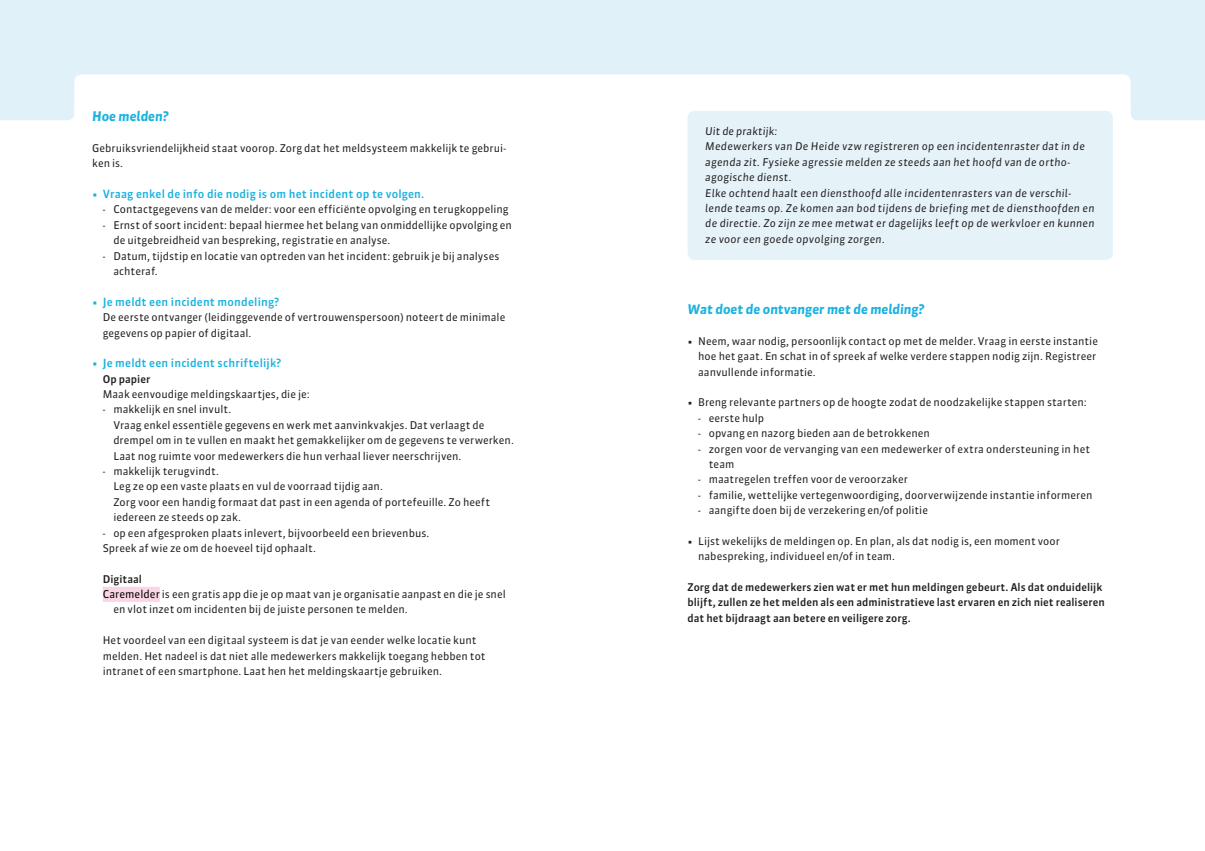
<style>
.page{position:relative;width:1205px;height:851px;background:#fff}
.page>*{position:absolute;margin:0;border:0;box-sizing:border-box;transform-origin:0 0}
.t1{font:italic 700 13.25px "Sanuk";letter-spacing:-.005em;color:#1ab3e0}
.t2{font:500 11.25px "Sanuk";letter-spacing:.015em;color:#1ab3e0}
.t3{font:10.62px/15.4px "Sanuk";letter-spacing:.005em;color:#231f20}
.t4{font:italic 10.62px/15.4px "Sanuk";letter-spacing:.02em;color:#231f20}
.t5{font:500 10.62px/15.4px "Sanuk";letter-spacing:.005em;color:#231f20}
.s1{font-size:10.75px;color:#000}
</style>
<div class="page">
<div style="left:602px;top:0;width:539px;height:103px;background:#e0f1f9"></div>
<div style="left:55px;top:0;width:547px;height:103px;background:#e0f1f9"></div>
<div style="left:1130px;top:0;width:75px;height:120px;background:#e0f1f9"></div>
<div style="left:0;top:0;width:74px;height:120px;background:#e0f1f9"></div>
<div style="left:74px;top:74px;width:1056px;height:85px;background:#fff;border-radius:7px"></div>
<div style="left:687px;top:111px;width:426px;height:149px;background:#e5f3f9;border-radius:7px"></div>
<div style="left:103px;top:586px;width:57px;height:15px;background:#fad5e5"></div>
<p class="t1" style="left:92px;top:108px;width:78px">Hoe melden?</p>
<p class="t3" style="left:92px;top:140px;width:415px">Gebruiksvriendelijkheid staat voorop. Zorg dat het meldsysteem makkelijk te gebrui&shy;ken is.</p>
<p class="t2" style="left:92px;top:187px;width:334px">• Vraag enkel de info die nodig is om het incident op te volgen.</p>
<p class="t3" style="left:103px;top:202px;width:407px">- Contactgegevens van de melder: voor een efficiënte opvolging en terugkoppeling</p>
<p class="t3" style="left:113px;top:217px;width:400px;text-indent:-11px">- Ernst of soort incident: bepaal hiermee het belang van onmiddellijke opvolging en de uitgebreidheid van bespreking, registratie en analyse.</p>
<p class="t3" style="left:113px;top:248px;width:387px;text-indent:-11px">- Datum, tijdstip en locatie van optreden van het incident: gebruik je bij analyses achteraf.</p>
<p class="t2" style="left:92px;top:294px;width:189px">• Je meldt een incident mondeling?</p>
<p class="t3" style="left:103px;top:309px;width:404px">De eerste ontvanger (leidinggevende of vertrouwenspersoon) noteert de minimale gegevens op papier of digitaal.</p>
<p class="t2" style="left:92px;top:356px;width:191px">• Je meldt een incident schriftelijk?</p>
<p class="t5" style="left:103px;top:371px;width:49px">Op papier</p>
<p class="t3" style="left:103px;top:386px;width:208px">Maak eenvoudige meldingskaartjes, die je:</p>
<p class="t3" style="left:113px;top:402px;width:402px;text-indent:-11px">- makkelijk en snel invult.<br>Vraag enkel essentiële gegevens en werk met aanvinkvakjes. Dat verlaagt de drempel om in te vullen en maakt het gemakkelijker om de gegevens te verwerken.<br>Laat nog ruimte voor medewerkers die hun verhaal liever neerschrijven.</p>
<p class="t3" style="left:113px;top:463px;width:378px;text-indent:-11px">- makkelijk terugvindt.<br>Leg ze op een vaste plaats en vul de voorraad tijdig aan.<br>Zorg voor een handig formaat dat past in een agenda of portefeuille. Zo heeft iedereen ze steeds op zak.</p>
<p class="t3" style="left:103px;top:525px;width:328px">- op een afgesproken plaats inlevert, bijvoorbeeld een brievenbus.<br>Spreek af wie ze om de hoeveel tijd ophaalt.</p>
<p class="t5" style="left:103px;top:571px;width:41px">Digitaal</p>
<p class="t3" style="left:103px;top:586px;width:404px"><span class="s1">Caremelder</span> is een gratis app die je op maat van je organisatie aanpast en die je snel</p>
<p class="t3" style="left:113px;top:602px;width:296px">en vlot inzet om incidenten bij de juiste personen te melden.</p>
<p class="t3" style="left:103px;top:632px;width:384px">Het voordeel van een digitaal systeem is dat je van eender welke locatie kunt melden. Het nadeel is dat niet alle medewerkers makkelijk toegang hebben tot intranet of een smartphone. Laat hen het meldingskaartje gebruiken.</p>
<p class="t4" style="left:705px;top:123px;width:391px">Uit de praktijk:<br>Medewerkers van De Heide vzw registreren op een incidentenraster dat in de agenda zit. Fysieke agressie melden ze steeds aan het hoofd van de ortho&shy;agogische dienst.<br>Elke ochtend haalt een diensthoofd alle incidentenrasters van de verschil&shy;lende teams op. Ze komen aan bod tijdens de briefing met de diensthoofden en de directie. Zo zijn ze mee metwat er dagelijks leeft op de werkvloer en kunnen ze voor een goede opvolging zorgen.</p>
<p class="t1" style="left:687px;top:301px;width:238px">Wat doet de ontvanger met de melding?</p>
<p class="t3" style="left:698px;top:333px;width:401px;text-indent:-11px">• Neem, waar nodig, persoonlijk contact op met de melder. Vraag in eerste instantie hoe het gaat. En schat in of spreek af welke verdere stappen nodig zijn. Registreer aanvullende informatie.</p>
<p class="t3" style="left:687px;top:395px;width:401px">• Breng relevante partners op de hoogte zodat de noodzakelijke stappen starten:</p>
<p class="t3" style="left:698px;top:410px;width:67px">- eerste hulp</p>
<p class="t3" style="left:698px;top:425px;width:233px">- opvang en nazorg bieden aan de betrokkenen</p>
<p class="t3" style="left:709px;top:441px;width:383px;text-indent:-11px">- zorgen voor de vervanging van een medewerker of extra ondersteuning in het team</p>
<p class="t3" style="left:698px;top:471px;width:211px">- maatregelen treffen voor de veroorzaker</p>
<p class="t3" style="left:698px;top:487px;width:396px">- familie, wettelijke vertegenwoordiging, doorverwijzende instantie informeren</p>
<p class="t3" style="left:698px;top:502px;width:231px">- aangifte doen bij de verzekering en/of politie</p>
<p class="t3" style="left:698px;top:533px;width:363px;text-indent:-11px">• Lijst wekelijks de meldingen op. En plan, als dat nodig is, een moment voor nabespreking, individueel en/of in team.</p>
<p class="t5" style="left:687px;top:579px;width:419px">Zorg dat de medewerkers zien wat er met hun meldingen gebeurt. Als dat onduidelijk blijft, zullen ze het melden als een administratieve last ervaren en zich niet realiseren dat het bijdraagt aan betere en veiligere zorg.</p>
</div>
